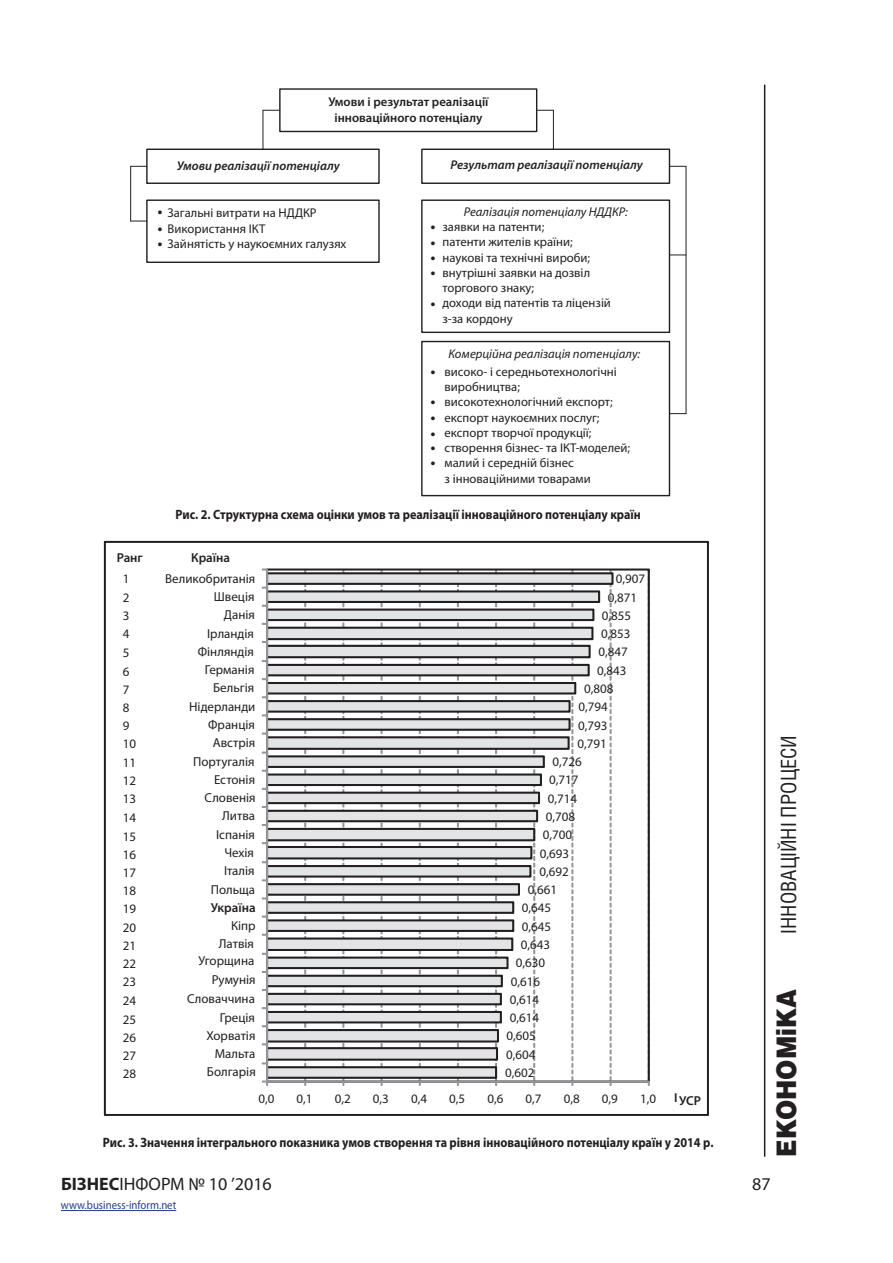
<style>
.page{position:relative;width:893px;height:1263px;background:#fff}
.page>*{position:absolute;margin:0;border:0;box-sizing:border-box;transform-origin:0 0}
.t1{font:900 27px "Helios";color:#231f20;scale:.9 1}
.t2{font:21px "Helios Cond";color:#231f20}
.t3{font:18px "Myriad Pro";color:#231f20}
.Title_table{font:700 13.5px "Myriad Pro";color:#231f20;scale:.9 1}
.t4{font:13.05px/18.3px "Myriad Pro";color:#231f20}
.t5{font:600 13.05px "Myriad Pro";color:#231f20}
.t6{font:12.75px/15.3px "Myriad Pro";color:#231f20}
.t7{font:italic 12.75px/18px "Myriad Pro";color:#231f20}
.t8{font:italic 600 12.75px "Myriad Pro";color:#231f20}
.t9{font:600 12.75px/15.3px "Myriad Pro";color:#231f20;text-align:center}
.t10{font:12.75px/15.9px "Wingdings";color:#231f20;text-align:justify}
.t11{font:12px "Myriad Pro";color:#253f8e;scale:.9 1}
.s1{font-style:italic}
.s2{font-style:normal}
.s3{font-weight:700}
</style>
<div class="page">
<hr style="left:764px;top:85px;width:1px;height:1072px;background:#231f20">
<hr style="left:61px;top:1210px;width:115px;height:1px;background:#253f8e">
<div style="left:279px;top:88px;width:258px;height:44px;border:1px solid #231f20"></div>
<hr style="left:130px;top:166px;width:1px;height:55px;background:#231f20">
<div style="left:146px;top:149px;width:234px;height:35px;border:1px solid #231f20"></div>
<svg style="left:131px;top:166px;width:16px;height:1px"></svg>
<div style="left:146px;top:199px;width:234px;height:64px;border:1px solid #231f20"></div>
<svg style="left:131px;top:221px;width:16px;height:1px"></svg>
<svg style="left:264px;top:110px;width:16px;height:1px"></svg>
<hr style="left:263px;top:110px;width:1px;height:39px;background:#231f20">
<hr style="left:686px;top:166px;width:1px;height:248px;background:#231f20">
<div style="left:421px;top:149px;width:249px;height:35px;border:1px solid #231f20"></div>
<svg style="left:669px;top:166px;width:17px;height:1px"></svg>
<div style="left:421px;top:199px;width:249px;height:134px;border:1px solid #231f20"></div>
<svg style="left:669px;top:255px;width:17px;height:1px"></svg>
<svg style="left:670px;top:413px;width:16px;height:1px"></svg>
<hr style="left:553px;top:110px;width:1px;height:39px;background:#231f20">
<svg style="left:537px;top:110px;width:16px;height:1px"></svg>
<div style="left:421px;top:341px;width:249px;height:155px;border:1px solid #231f20"></div>
<svg style="left:104px;top:541px;width:604px;height:574px"></svg>
<p class="t9" style="left:328px;top:94px;width:162px">Умови і результат реалізації інноваційного потенціалу</p>
<p class="t8" style="left:177px;top:158px;width:165px">Умови реалізації потенціалу</p>
<p class="t6" style="left:157px;top:205px;width:161px">• Загальні витрати на НДДКР</p>
<p class="t8" style="left:450px;top:157px;width:194px">Результат реалізації потенціалу</p>
<p class="t6" style="left:442px;top:204px;width:187px;text-indent:21px"><span class="s1">Реалізація потенціалу НДДКР: </span>заявки на патенти;<br>патенти жителів країни;<br>наукові та технічні вироби; внутрішні заявки на дозвіл торгового знаку;<br>доходи від патентів та ліцензій з-за кордону</p>
<p class="t7" style="left:445px;top:344px;width:197px">Комерційна реалізація потенціалу: <span class="s2">високо- і середньотехнологічні</span></p>
<p class="t6" style="left:445px;top:379px;width:187px">виробництва; високотехнологічний експорт; експорт наукоємних послуг; експорт творчої продукції; створення бізнес- та ІКТ-моделей; малий і середній бізнес<br>з інноваційними товарами</p>
<p class="Title_table" style="left:176px;top:506px;width:519px">Рис. 2. Структурна схема оцінки умов та реалізації інноваційного потенціалу країн</p>
<p class="t6" style="left:168px;top:220px;width:99px">Використання ІКТ</p>
<p class="t10" style="left:157px;top:222px;width:7px">•</p>
<p class="t6" style="left:157px;top:236px;width:191px">• Зайнятість у наукоємних галузях</p>
<p class="t10" style="left:430px;top:297px;width:7px">•</p>
<p class="t10" style="left:430px;top:364px;width:7px">•</p>
<p class="t10" style="left:430px;top:395px;width:7px">• • •</p>
<p class="t5" style="left:117px;top:549px;width:28px">Ранг</p>
<p class="t5" style="left:191px;top:549px;width:40px">Країна</p>
<p class="t4" style="left:123px;top:569px;width:15px">1<br>2<br>3<br>4<br>5<br>6<br>7<br>8<br>9<br>10<br>11<br>12<br>13<br>14<br>15<br>16<br>17<br>18<br>19<br>20<br>21<br>22<br>23<br>24<br>25<br>26<br>27<br>28</p>
<p class="t4" style="left:165px;top:569px;width:92px">Великобританія</p>
<p class="t4" style="left:214px;top:587px;width:42px">Швеція</p>
<p class="t4" style="left:224px;top:606px;width:33px">Данія</p>
<p class="t4" style="left:207px;top:624px;width:48px">Ірландія</p>
<p class="t4" style="left:198px;top:642px;width:58px">Фінляндія</p>
<p class="t4" style="left:205px;top:660px;width:51px">Германія</p>
<p class="t4" style="left:213px;top:679px;width:43px">Бельгія</p>
<p class="t4" style="left:189px;top:697px;width:68px">Нідерланди</p>
<p class="t4" style="left:208px;top:715px;width:48px">Франція</p>
<p class="t4" style="left:213px;top:733px;width:44px">Австрія</p>
<p class="t4" style="left:193px;top:752px;width:63px">Португалія</p>
<p class="t4" style="left:214px;top:770px;width:43px">Естонія</p>
<p class="t4" style="left:205px;top:788px;width:53px">Словенія</p>
<p class="t4" style="left:222px;top:807px;width:34px">Литва</p>
<p class="t4" style="left:216px;top:825px;width:40px">Іспанія</p>
<p class="t4" style="left:224px;top:843px;width:31px">Чехія</p>
<p class="t4" style="left:224px;top:861px;width:32px">Італія</p>
<p class="t4" style="left:211px;top:880px;width:46px">Польща</p>
<p class="t5" style="left:211px;top:899px;width:46px">Україна</p>
<p class="t4" style="left:231px;top:916px;width:26px">Кіпр</p>
<p class="t4" style="left:219px;top:935px;width:37px">Латвія</p>
<p class="t4" style="left:198px;top:951px;width:57px">Угорщина</p>
<p class="t4" style="left:212px;top:970px;width:45px">Румунія</p>
<p class="t4" style="left:187px;top:989px;width:69px">Словаччина</p>
<p class="t4" style="left:220px;top:1008px;width:37px">Греція</p>
<p class="t4" style="left:206px;top:1026px;width:51px">Хорватія</p>
<p class="t4" style="left:215px;top:1044px;width:42px">Мальта</p>
<p class="t4" style="left:207px;top:1063px;width:50px">Болгарія</p>
<p class="t4" style="left:616px;top:569px;width:31px">0,907</p>
<p class="t4" style="left:608px;top:588px;width:31px">0,871</p>
<p class="t4" style="left:602px;top:606px;width:31px">0,855</p>
<p class="t4" style="left:601px;top:624px;width:31px">0,853</p>
<p class="t4" style="left:599px;top:643px;width:31px">0,847</p>
<p class="t4" style="left:597px;top:661px;width:31px">0,843</p>
<p class="t4" style="left:584px;top:679px;width:31px">0,808</p>
<p class="t4" style="left:578px;top:697px;width:31px">0,794</p>
<p class="t4" style="left:578px;top:716px;width:31px">0,793</p>
<p class="t4" style="left:577px;top:734px;width:31px">0,791</p>
<p class="t4" style="left:553px;top:752px;width:31px">0,726</p>
<p class="t4" style="left:549px;top:771px;width:31px">0,717</p>
<p class="t4" style="left:548px;top:789px;width:31px">0,714</p>
<p class="t4" style="left:546px;top:807px;width:31px">0,708</p>
<p class="t4" style="left:543px;top:825px;width:31px">0,700</p>
<p class="t4" style="left:540px;top:844px;width:31px">0,693</p>
<p class="t4" style="left:539px;top:862px;width:31px">0,692</p>
<p class="t4" style="left:528px;top:880px;width:31px">0,661</p>
<p class="t4" style="left:522px;top:899px;width:31px">0,645</p>
<p class="t4" style="left:522px;top:917px;width:31px">0,645</p>
<p class="t4" style="left:521px;top:935px;width:31px">0,643</p>
<p class="t4" style="left:516px;top:953px;width:31px">0,630</p>
<p class="t4" style="left:511px;top:972px;width:31px">0,616</p>
<p class="t4" style="left:510px;top:990px;width:31px">0,614</p>
<p class="t4" style="left:510px;top:1008px;width:31px">0,614</p>
<p class="t4" style="left:506px;top:1027px;width:31px">0,605</p>
<p class="t4" style="left:506px;top:1045px;width:31px">0,604</p>
<p class="t4" style="left:505px;top:1063px;width:31px">0,602</p>
<p class="t4" style="left:258px;top:1089px;width:18px">0,0</p>
<p class="t4" style="left:297px;top:1089px;width:18px">0,1</p>
<p class="t4" style="left:335px;top:1089px;width:18px">0,2</p>
<p class="t4" style="left:373px;top:1089px;width:18px">0,3</p>
<p class="t4" style="left:411px;top:1089px;width:18px">0,4</p>
<p class="t4" style="left:449px;top:1089px;width:18px">0,5</p>
<p class="t4" style="left:487px;top:1089px;width:18px">0,6</p>
<p class="t4" style="left:526px;top:1089px;width:18px">0,7</p>
<p class="t4" style="left:564px;top:1089px;width:18px">0,8</p>
<p class="t4" style="left:602px;top:1089px;width:18px">0,9</p>
<p class="t4" style="left:640px;top:1089px;width:18px">1,0</p>
<p class="t5" style="left:674px;top:1092px;width:28px">ІУСР</p>
<p class="Title_table" style="left:103px;top:1134px;width:680px">Рис. 3. Значення інтегрального показника умов створення та рівня інноваційного потенціалу країн у 2014 р.</p>
<h2 class="t2" style="left:776px;top:934px;width:200px;rotate:-90deg">інноваційні процеси</h2>
<h1 class="t1" style="left:769px;top:1157px;width:188px;rotate:-90deg">ЕКОНОМіКА</h1>
<h3 class="t3" style="left:61px;top:1173px;width:212px"><span class="s3">БІЗНЕС</span>ІНФОРМ № 10 ’2016</h3>
<h3 class="t3" style="left:752px;top:1173px;width:20px">87</h3>
<p class="t11" style="left:61px;top:1198px;width:130px">www.business-inform.net</p>
</div>
